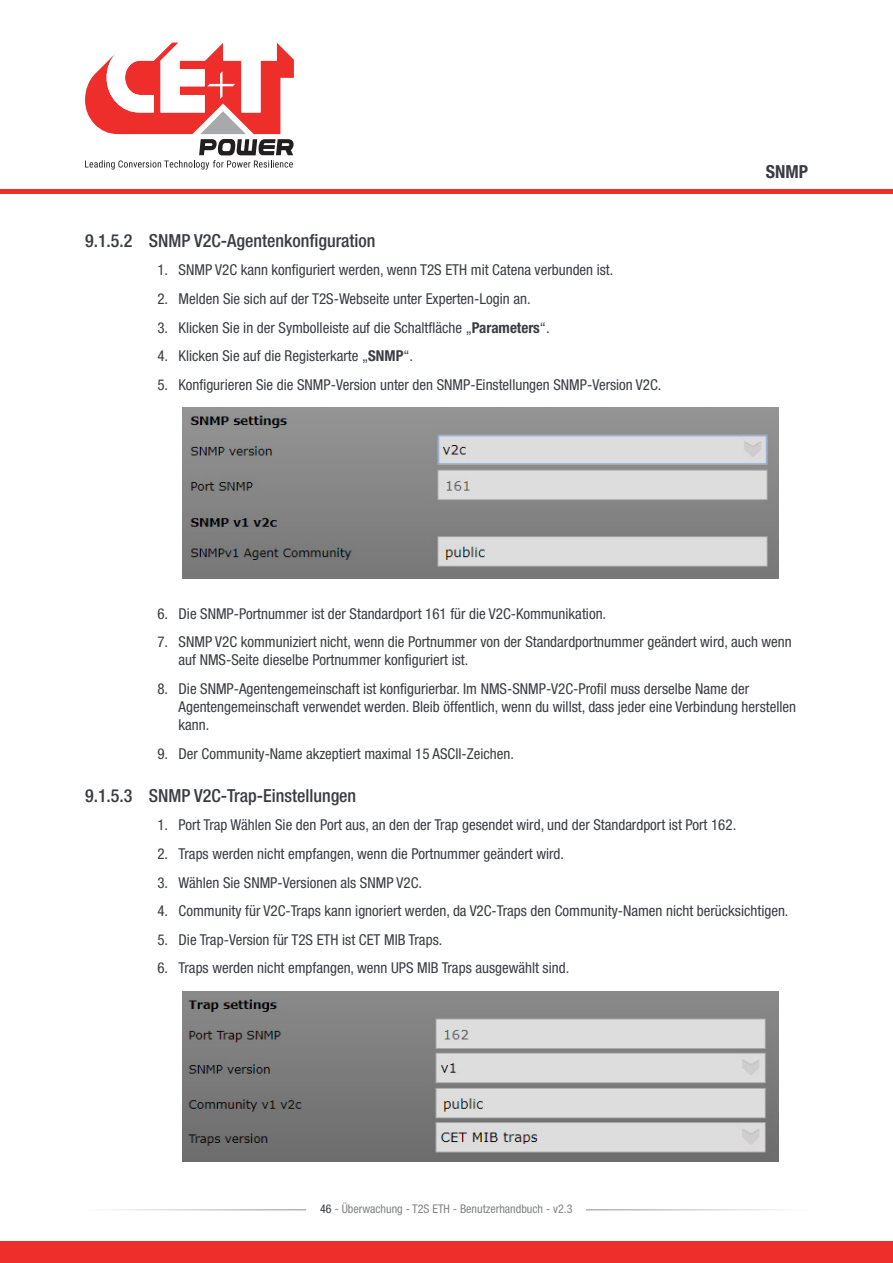
<style>
.page{position:relative;width:893px;height:1263px;background:#fff}
.page>*{position:absolute;margin:0;border:0;box-sizing:border-box;transform-origin:0 0}
.t1{font:500 condensed 18px "Helvetica Neue LT Std";color:#393c43}
.t2{font:700 condensed 18px "Helvetica Neue LT Std";color:#393c43}
.t3{font:condensed 15px/18px "Helvetica Neue LT Std";color:#393c43}
.t4{font:condensed 12px "Helvetica Neue LT Std";color:#808285}
.s1{font-weight:700}
.s2{color:#393c43}
</style>
<div class="page">
<img style="left:183px;top:408px;width:595px;height:170px">
<img style="left:183px;top:991px;width:595px;height:170px">
<hr style="left:85px;top:1209px;width:723px;height:1px;background:#393c43">
<div style="left:307px;top:1197px;width:279px;height:24px;background:#fff"></div>
<svg style="left:85px;top:43px;width:209px;height:127px"></svg>
<hr style="left:0;top:189px;width:893px;height:4px;background:#ee2e2b">
<div style="left:0;top:1242px;width:893px;height:21px;background:#ee2e2b"></div>
<p class="t1" style="left:85px;top:230px;width:292px">9.1.5.2 SNMP V2C-Agentenkonfiguration</p>
<p class="t3" style="left:157px;top:261px;width:458px">1. SNMP V2C kann konfiguriert werden, wenn T2S ETH mit Catena verbunden ist.</p>
<p class="t3" style="left:157px;top:290px;width:375px">2. Melden Sie sich auf der T2S-Webseite unter Experten-Login an.</p>
<p class="t3" style="left:157px;top:318px;width:394px">3. Klicken Sie in der Symbolleiste auf die Schaltfläche „<span class="s1">Parameters</span>“.</p>
<p class="t3" style="left:157px;top:347px;width:257px">4. Klicken Sie auf die Registerkarte „<span class="s1">SNMP</span>“.</p>
<p class="t3" style="left:157px;top:375px;width:506px">5. Konfigurieren Sie die SNMP-Version unter den SNMP-Einstellungen SNMP-Version V2C.</p>
<p class="t2" style="left:766px;top:161px;width:44px">SNMP</p>
<p class="t3" style="left:157px;top:604px;width:450px">6. Die SNMP-Portnummer ist der Standardport 161 für die V2C-Kommunikation.</p>
<p class="t3" style="left:179px;top:633px;width:615px;text-indent:-21px">7. SNMP V2C kommuniziert nicht, wenn die Portnummer von der Standardportnummer geändert wird, auch wenn auf NMS-Seite dieselbe Portnummer konfiguriert ist.</p>
<p class="t3" style="left:179px;top:680px;width:619px;text-indent:-21px">8. Die SNMP-Agentengemeinschaft ist konfigurierbar. Im NMS-SNMP-V2C-Profil muss derselbe Name der<br>Agentengemeinschaft verwendet werden. Bleib öffentlich, wenn du willst, dass jeder eine Verbindung herstellen kann.</p>
<p class="t3" style="left:157px;top:744px;width:358px">9. Der Community-Name akzeptiert maximal 15 ASCII-Zeichen.</p>
<p class="t1" style="left:85px;top:784px;width:273px">9.1.5.3 SNMP V2C-Trap-Einstellungen</p>
<p class="t3" style="left:157px;top:816px;width:580px">1. Port Trap Wählen Sie den Port aus, an den der Trap gesendet wird, und der Standardport ist Port 162.</p>
<p class="t3" style="left:157px;top:844px;width:408px">2. Traps werden nicht empfangen, wenn die Portnummer geändert wird.</p>
<p class="t3" style="left:157px;top:873px;width:266px">3. Wählen Sie SNMP-Versionen als SNMP V2C.</p>
<p class="t3" style="left:157px;top:902px;width:633px">4. Community für V2C-Traps kann ignoriert werden, da V2C-Traps den Community-Namen nicht berücksichtigen.</p>
<p class="t3" style="left:157px;top:930px;width:287px">5. Die Trap-Version für T2S ETH ist CET MIB Traps.</p>
<p class="t3" style="left:157px;top:959px;width:413px">6. Traps werden nicht empfangen, wenn UPS MIB Traps ausgewählt sind.</p>
<p class="t4" style="left:320px;top:1202px;width:254px"><span class="s2">46</span> - Überwachung - T2S ETH - Benutzerhandbuch - v2.3</p>
</div>
